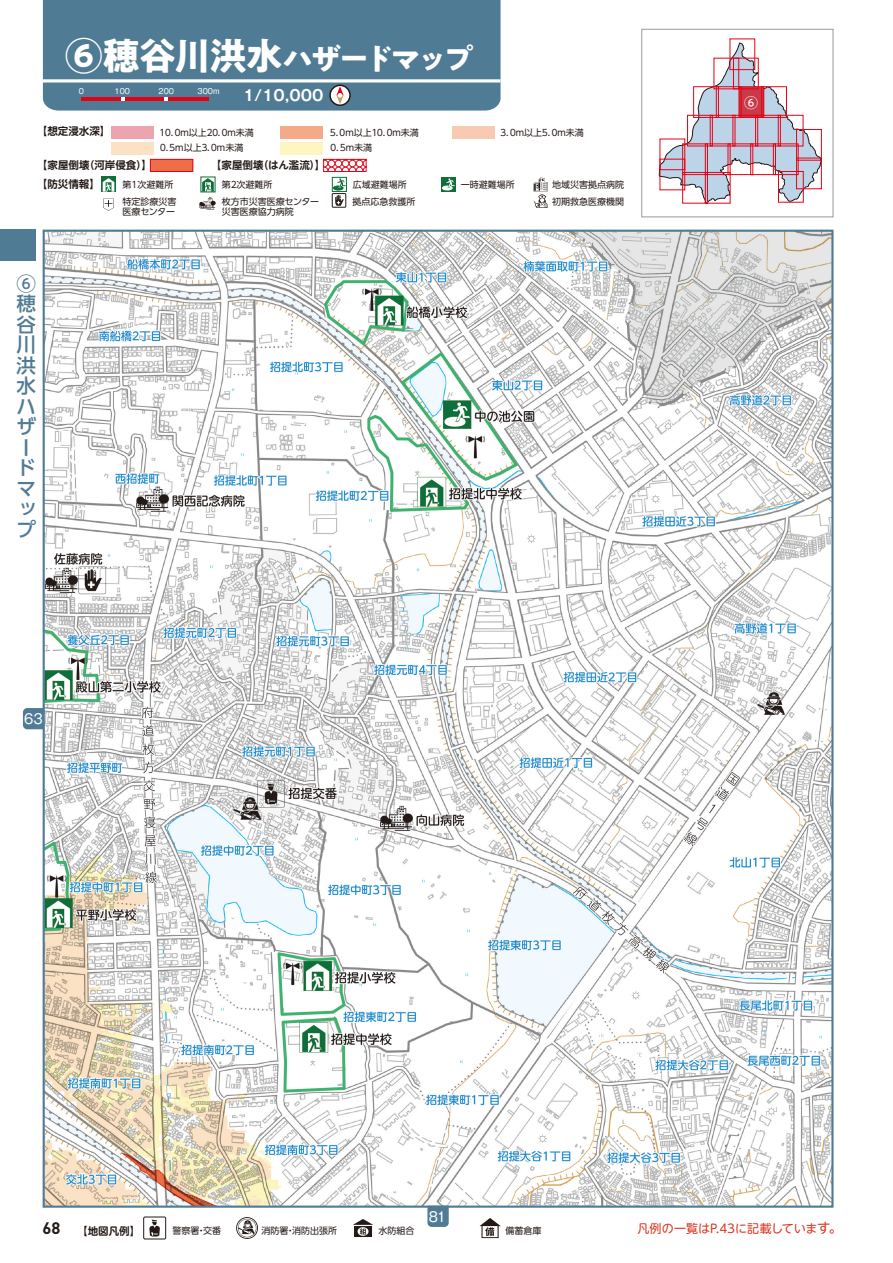
<style>
.page{position:relative;width:893px;height:1263px;background:#fff}
.page>*{position:absolute;margin:0;border:0;box-sizing:border-box;transform-origin:0 0}
.t1{font:700 30px "PA1 Gothic Std";letter-spacing:-.11em;color:#fff}
.t2{font:500 19.5px/20.5px "UD Shin Go Pro";color:#507b95}
.t3{font:700 16.5px "DIN";color:#231916}
.t4{font:700 15px "Gothic MB101 Pro De";color:#fff}
.t5{font:500 13.95px "UD Shin M Go Pro";color:#fff}
.t6{font:13.5px "Gothic MB101 Pro";color:#fff}
.t7{font:12px "UD Shin M Go Pro";color:#da361f}
.t8{font:700 10.5px "UD Shin M Go Pro De";color:#231916}
.t9{font:9px/10.5px "UD Shin Go Pr 6 N";color:#231916}
.t10{font:9px "UD Shin Go Pr 6 N";letter-spacing:-.03em;color:#231916}
.t11{font:9px "UD Shin Go Pr 6 N";letter-spacing:-.19em;color:#231916}
.t12{font:9px "UD Shin Go Pr 6 N";letter-spacing:-.11em;color:#231916}
.t13{font:7.5px "Gothic MB101 Pro";color:#fff}
.s1{font-size:37.5px}
.s2{font-size:13.5px}
</style>
<div class="page">
<div style="left:43px;top:0;width:458px;height:111px;background:#507b95"></div>
<hr style="left:43px;top:79px;width:458px;height:3px;background:#fff">
<svg style="left:149px;top:1219px;width:11px;height:17px"></svg>
<div style="left:144px;top:1217px;width:22px;height:22px;border:1px solid #231916"></div>
<svg style="left:236px;top:1217px;width:22px;height:22px"></svg>
<svg style="left:353px;top:1219px;width:20px;height:18px"></svg>
<svg style="left:479px;top:1218px;width:22px;height:20px"></svg>
<img style="left:46px;top:233px;width:784px;height:972px">
<svg style="left:23px;top:708px;width:21px;height:21px"></svg>
<svg style="left:427px;top:1206px;width:22px;height:21px"></svg>
<div style="left:0;top:230px;width:35px;height:31px;background:#507b95"></div>
<svg style="left:659px;top:42px;width:163px;height:176px"></svg>
<div style="left:739px;top:87px;width:25px;height:30px;background:#c93947"></div>
<div style="left:693px;top:86px;width:26px;height:32px;border:1px solid #e60013"></div>
<div style="left:716px;top:86px;width:26px;height:32px;border:1px solid #e60013"></div>
<div style="left:738px;top:86px;width:26px;height:32px;border:1px solid #e60013"></div>
<div style="left:761px;top:86px;width:26px;height:32px;border:1px solid #e60013"></div>
<div style="left:687px;top:115px;width:26px;height:31px;border:1px solid #e60013"></div>
<div style="left:710px;top:115px;width:25px;height:31px;border:1px solid #e60013"></div>
<div style="left:732px;top:115px;width:26px;height:31px;border:1px solid #e60013"></div>
<div style="left:755px;top:115px;width:26px;height:31px;border:1px solid #e60013"></div>
<div style="left:713px;top:58px;width:26px;height:31px;border:1px solid #e60013"></div>
<div style="left:733px;top:58px;width:26px;height:31px;border:1px solid #e60013"></div>
<div style="left:729px;top:38px;width:26px;height:32px;border:1px solid #e60013"></div>
<div style="left:778px;top:115px;width:25px;height:31px;border:1px solid #e60013"></div>
<div style="left:682px;top:143px;width:26px;height:32px;border:1px solid #e60013"></div>
<div style="left:705px;top:143px;width:26px;height:32px;border:1px solid #e60013"></div>
<div style="left:727px;top:143px;width:26px;height:32px;border:1px solid #e60013"></div>
<div style="left:750px;top:143px;width:26px;height:32px;border:1px solid #e60013"></div>
<div style="left:773px;top:143px;width:26px;height:32px;border:1px solid #e60013"></div>
<div style="left:705px;top:172px;width:26px;height:32px;border:1px solid #e60013"></div>
<div style="left:682px;top:172px;width:26px;height:32px;border:1px solid #e60013"></div>
<div style="left:659px;top:138px;width:26px;height:32px;border:1px solid #e60013"></div>
<div style="left:659px;top:159px;width:26px;height:31px;border:1px solid #e60013"></div>
<div style="left:796px;top:129px;width:26px;height:32px;border:1px solid #e60013"></div>
<div style="left:796px;top:158px;width:26px;height:31px;border:1px solid #e60013"></div>
<div style="left:778px;top:171px;width:26px;height:32px;border:1px solid #e60013"></div>
<div style="left:641px;top:29px;width:192px;height:188px;border:1px solid #a0a0a1"></div>
<hr style="left:168px;top:97px;width:40px;height:3px;background:#e60013">
<hr style="left:124px;top:97px;width:41px;height:3px;background:#e60013">
<hr style="left:81px;top:97px;width:40px;height:3px;background:#e60013">
<svg style="left:330px;top:85px;width:20px;height:20px"></svg>
<div style="left:329px;top:85px;width:22px;height:21px;border:2px solid #231916;border-radius:50%"></div>
<svg style="left:336px;top:86px;width:8px;height:18px"></svg>
<div style="left:111px;top:126px;width:43px;height:12px;background:#eca4ae"></div>
<div style="left:281px;top:126px;width:42px;height:12px;background:#f4aa89"></div>
<div style="left:452px;top:126px;width:42px;height:12px;background:#f9cab2"></div>
<div style="left:112px;top:142px;width:42px;height:12px;background:#fce2c4"></div>
<div style="left:280px;top:142px;width:43px;height:12px;background:#fdf6c0"></div>
<svg style="left:101px;top:177px;width:15px;height:15px"></svg>
<svg style="left:103px;top:178px;width:11px;height:14px"></svg>
<div style="left:332px;top:177px;width:14px;height:15px;border:1px solid #0f6f39"></div>
<svg style="left:441px;top:177px;width:14px;height:15px"></svg>
<svg style="left:442px;top:178px;width:13px;height:12px"></svg>
<div style="left:332px;top:193px;width:14px;height:14px;border:1px solid #231916"></div>
<svg style="left:333px;top:178px;width:13px;height:28px"></svg>
<svg style="left:103px;top:199px;width:11px;height:12px"></svg>
<svg style="left:199px;top:178px;width:17px;height:32px"></svg>
<svg style="left:533px;top:178px;width:15px;height:30px"></svg>
<svg style="left:325px;top:161px;width:39px;height:9px"></svg>
<div style="left:323px;top:159px;width:43px;height:13px;border:1px solid #e60013"></div>
<div style="left:150px;top:159px;width:43px;height:12px;background:#ed6e47"></div>
<div style="left:150px;top:159px;width:43px;height:13px;border:1px solid #e60013"></div>
<h1 class="t1" style="left:65px;top:40px;width:410px"><span class="s1">⑥穂谷川洪水</span>ハザードマップ</h1>
<p class="t13" style="left:79px;top:85px;width:7px">0</p>
<p class="t13" style="left:115px;top:85px;width:17px">100</p>
<p class="t13" style="left:159px;top:85px;width:17px">200</p>
<p class="t13" style="left:198px;top:85px;width:23px">300m</p>
<h3 class="t4" style="left:243px;top:83px;width:82px">1/10,000</h3>
<p class="t8" style="left:37px;top:123px;width:75px">【想定浸水深】</p>
<p class="t11" style="left:158px;top:125px;width:98px">１０．０ｍ以上２０．０ｍ未満</p>
<p class="t12" style="left:328px;top:125px;width:92px">５．０ｍ以上１０．０ｍ未満</p>
<p class="t10" style="left:499px;top:125px;width:86px">３．０ｍ以上５．０ｍ未満</p>
<p class="t10" style="left:158px;top:140px;width:86px">０．５ｍ以上３．０ｍ未満</p>
<p class="t9" style="left:329px;top:142px;width:45px">０．５ｍ未満</p>
<p class="t8" style="left:37px;top:157px;width:117px">【家屋倒壊（河岸侵食）】</p>
<p class="t8" style="left:211px;top:157px;width:116px">【家屋倒壊（はん濫流）】</p>
<p class="t8" style="left:37px;top:175px;width:64px">【防災情報】</p>
<p class="t9" style="left:123px;top:179px;width:52px">第1次避難所</p>
<p class="t9" style="left:222px;top:179px;width:52px">第2次避難所</p>
<p class="t9" style="left:353px;top:179px;width:55px">広域避難場所</p>
<p class="t9" style="left:461px;top:179px;width:55px">一時避難場所</p>
<p class="t9" style="left:552px;top:179px;width:73px">地域災害拠点病院</p>
<p class="t9" style="left:123px;top:196px;width:55px">特定診療災害医療センター</p>
<p class="t9" style="left:222px;top:196px;width:99px">枚方市災害医療センター災害医療協力病院</p>
<p class="t9" style="left:353px;top:196px;width:64px">拠点応急救護所</p>
<p class="t9" style="left:552px;top:196px;width:73px">初期救急医療機関</p>
<h2 class="t2" style="left:17px;top:273px;width:21px">⑥穂谷川洪水ハザードマップ</h2>
<h3 class="t6" style="left:24px;top:708px;width:20px">63</h3>
<h3 class="t5" style="left:744px;top:91px;width:15px">⑥</h3>
<h3 class="t3" style="left:43px;top:1217px;width:19px">68</h3>
<h3 class="t6" style="left:429px;top:1205px;width:19px">81</h3>
<p class="t8" style="left:77px;top:1222px;width:64px">【地図凡例】</p>
<p class="t9" style="left:173px;top:1225px;width:50px">警察署・交番</p>
<p class="t9" style="left:261px;top:1225px;width:77px">消防署・消防出張所</p>
<p class="t9" style="left:378px;top:1225px;width:37px">水防組合</p>
<p class="t9" style="left:505px;top:1225px;width:37px">備蓄倉庫</p>
<h3 class="t7" style="left:638px;top:1219px;width:206px">凡例の一覧はP.43に記載していま<span class="s2">す。</span></h3>
</div>
